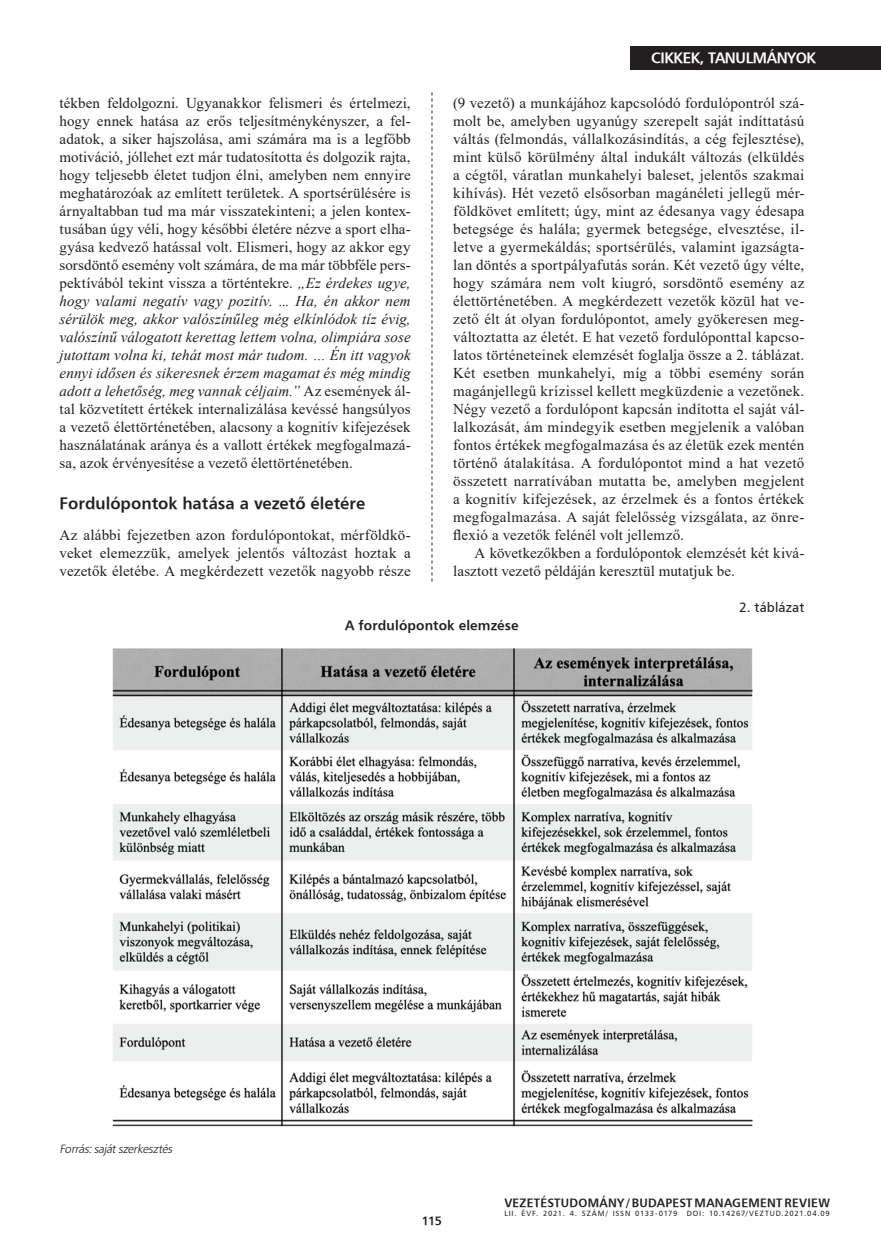
<style>
.page{position:relative;width:881px;height:1255px;background:#fff}
.page>*{position:absolute;margin:0;border:0;box-sizing:border-box;transform-origin:0 0}
.Kiemelés_I{font:16.5px "H Humanist 777 BT Bold";color:#231f20}
.kenyérszöveg_tompa{font:15px/18px "Times New Roman";letter-spacing:.015em;color:#231f20;text-align:justify}
.kenyérszöveg_opcioná{font:15px/18px "Times New Roman";letter-spacing:.005em;color:#231f20;text-align:justify}
.t1{font:15px "H Humanist 777 BT Bold";letter-spacing:-.025em;color:#fff}
.Táblázat_cím{font:13.5px "H Humanist 777 BT Bold";letter-spacing:.01em;color:#231f20}
.Táblázat_cím-2{font:13.5px "H Humanist 777 BT";letter-spacing:.005em;color:#231f20}
.t2{font:12px "H Humanist 777 BT Bold";letter-spacing:.02em;color:#231f20}
.kenyérszöveg_tompa-2{font:italic 12px "Humanist 777 Lt PFL";color:#231f20}
.t3{font:7.5px "H Humanist 777 BT";letter-spacing:.11em;color:#231f20}
.s1{font-style:italic}
</style>
<div class="page">
<div style="left:629px;top:46px;width:251px;height:23px;background:#231f20"></div>
<svg style="left:431px;top:92px;width:1px;height:489px"></svg>
<img style="left:112px;top:648px;width:641px;height:479px">
<p class="t1" style="left:651px;top:49px;width:166px">CIKKEK, TANULMÁNYOK</p>
<p class="kenyérszöveg_tompa" style="left:453px;top:94px;width:352px">(9 vezető) a munkájához kapcsolódó fordulópontról szá&shy;molt be, amelyben ugyanúgy szerepelt saját indíttatású váltás (felmondás, vállalkozásindítás, a cég fejlesztése), mint külső körülmény által indukált változás (elküldés a cégtől, váratlan munkahelyi baleset, jelentős szakmai kihívás). Hét vezető elsősorban magánéleti jellegű mér&shy;földkövet említett; úgy, mint az édesanya vagy édesapa betegsége és halála; gyermek betegsége, elvesztése, il&shy;letve a gyermekáldás; sportsérülés, valamint igazságta&shy;lan döntés a sportpályafutás során. Két vezető úgy vélte, hogy számára nem volt kiugró, sorsdöntő esemény az élettörténetében. A megkérdezett vezetők közül hat ve&shy;zető élt át olyan fordulópontot, amely gyökeresen meg&shy;változtatta az életét. E hat vezető fordulóponttal kapcso&shy;latos történeteinek elemzését foglalja össze a 2. táblázat.<br>Két esetben munkahelyi, míg a többi esemény során magánjellegű krízissel kellett megküzdenie a vezetőnek.<br>Négy vezető a fordulópont kapcsán indította el saját vál&shy;lalkozását, ám mindegyik esetben megjelenik a valóban fontos értékek megfogalmazása és az életük ezek mentén történő átalakítása. A fordulópontot mind a hat vezető összetett narratívában mutatta be, amelyben megjelent a kognitív kifejezések, az érzelmek és a fontos értékek megfogalmazása. A saját felelősség vizsgálata, az önre&shy;flexió a vezetők felénél volt jellemző.</p>
<p class="kenyérszöveg_opcioná" style="left:453px;top:544px;width:352px;text-indent:21px">A következőkben a fordulópontok elemzését két kivá&shy;lasztott vezető példáján keresztül mutatjuk be.</p>
<p class="Táblázat_cím-2" style="left:738px;top:599px;width:67px">2. táblázat</p>
<p class="Táblázat_cím" style="left:345px;top:617px;width:175px">A fordulópontok elemzése</p>
<p class="kenyérszöveg_opcioná" style="left:60px;top:94px;width:352px">tékben feldolgozni. Ugyanakkor felismeri és értelmezi, hogy ennek hatása az erős teljesítménykényszer, a fel&shy;adatok, a siker hajszolása, ami számára ma is a legfőbb motiváció, jóllehet ezt már tudatosította és dolgozik rajta, hogy teljesebb életet tudjon élni, amelyben nem ennyire meghatározóak az említett területek. A sportsérülésére is árnyaltabban tud ma már visszatekinteni; a jelen kontex&shy;tusában úgy véli, hogy későbbi életére nézve a sport elha&shy;gyása kedvező hatással volt. Elismeri, hogy az akkor egy sorsdöntő esemény volt számára, de ma már többféle pers&shy;pektívából tekint vissza a történtekre. <span class="s1">„Ez érdekes ugye, hogy valami negatív vagy pozitív. ... Ha, én akkor nem sérülök meg, akkor valószínűleg még elkínlódok tíz évig, valószínű válogatott kerettag lettem volna, olimpiára sose jutottam volna ki, tehát most már tudom. … Én itt vagyok ennyi idősen és sikeresnek érzem magamat és még mindig adott a lehetőség, meg vannak céljaim.”</span> Az események ál&shy;tal közvetített értékek internalizálása kevéssé hangsúlyos a vezető élettörténetében, alacsony a kognitív kifejezések használatának aránya és a vallott értékek megfogalmazá&shy;sa, azok érvényesítése a vezető élettörténetében.</p>
<p class="Kiemelés_I" style="left:60px;top:492px;width:307px">Fordulópontok hatása a vezető életére</p>
<p class="kenyérszöveg_tompa" style="left:60px;top:526px;width:352px">Az alábbi fejezetben azon fordulópontokat, mérföldkö&shy;veket elemezzük, amelyek jelentős változást hoztak a vezetők életébe. A megkérdezett vezetők nagyobb része</p>
<p class="kenyérszöveg_tompa-2" style="left:60px;top:1140px;width:116px">Forrás:sajátszerkesztés</p>
<p class="t2" style="left:422px;top:1212px;width:22px">115</p>
<p class="t2" style="left:504px;top:1194px;width:327px">VEZETÉSTUDOMÁNY / BUDAPEST MANAGEMENT REVIEW</p>
<p class="t3" style="left:504px;top:1208px;width:327px">LII. ÉVF. 2021. 4. SZÁM/ ISSN 0133-0179 DOI: 10.14267/VEZTUD.2021.04.09</p>
</div>
